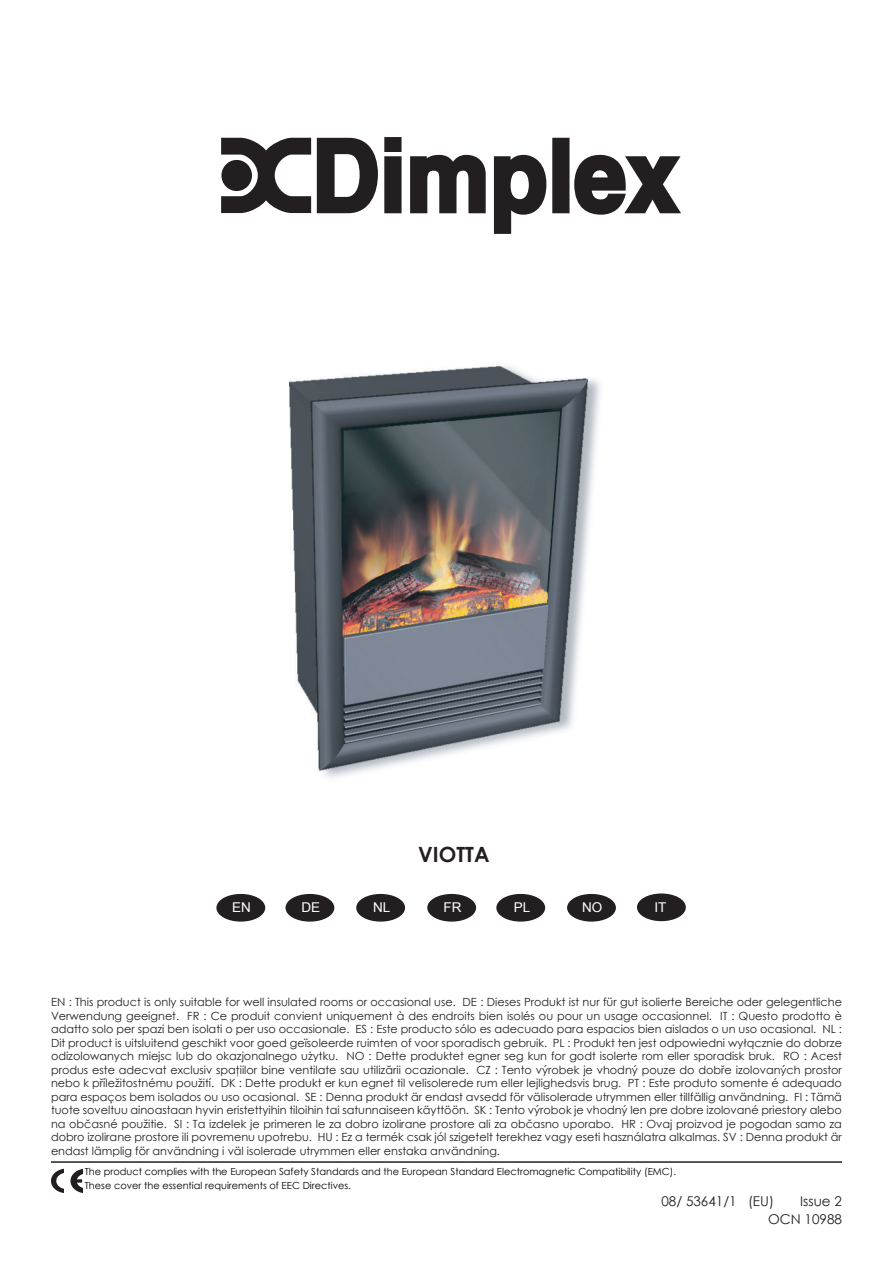
<style>
.page{position:relative;width:893px;height:1263px;background:#fff}
.page>*{position:absolute;margin:0;border:0;box-sizing:border-box;transform-origin:0 0}
.Subhead_1{font:700 21px "Century Gothic";color:#231f20}
.Body_text{font:13.5px "Century Gothic";color:#231f20}
.Subhead_1-2{font:13.5px "Arial";color:#fff}
.t1{font:11.25px/13.5px "Century Gothic";color:#231f20;text-align:justify}
.t2{font:9.75px "Century Gothic";color:#000}
</style>
<div class="page">
<hr style="left:51px;top:1161px;width:791px;height:2px;background:#231f20">
<svg style="left:384px;top:137px;width:18px;height:76px"></svg>
<svg style="left:410px;top:155px;width:76px;height:58px"></svg>
<svg style="left:494px;top:155px;width:52px;height:79px"></svg>
<svg style="left:552px;top:138px;width:129px;height:77px"></svg>
<svg style="left:221px;top:138px;width:90px;height:75px"></svg>
<svg style="left:317px;top:138px;width:61px;height:75px"></svg>
<svg style="left:51px;top:1168px;width:32px;height:25px"></svg>
<div style="left:217px;top:895px;width:47px;height:26px;background:#231f20;border-radius:50%"></div>
<div style="left:216px;top:894px;width:49px;height:28px;border:2px solid #231f20;border-radius:50%"></div>
<div style="left:286px;top:895px;width:48px;height:26px;background:#231f20;border-radius:50%"></div>
<div style="left:285px;top:894px;width:49px;height:28px;border:2px solid #231f20;border-radius:50%"></div>
<div style="left:357px;top:895px;width:47px;height:26px;background:#231f20;border-radius:50%"></div>
<div style="left:356px;top:894px;width:49px;height:28px;border:2px solid #231f20;border-radius:50%"></div>
<div style="left:428px;top:895px;width:47px;height:26px;background:#231f20;border-radius:50%"></div>
<div style="left:427px;top:894px;width:49px;height:28px;border:2px solid #231f20;border-radius:50%"></div>
<div style="left:497px;top:895px;width:47px;height:26px;background:#231f20;border-radius:50%"></div>
<div style="left:496px;top:894px;width:49px;height:28px;border:2px solid #231f20;border-radius:50%"></div>
<div style="left:568px;top:895px;width:47px;height:26px;background:#231f20;border-radius:50%"></div>
<div style="left:567px;top:894px;width:49px;height:28px;border:2px solid #231f20;border-radius:50%"></div>
<div style="left:638px;top:894px;width:47px;height:26px;background:#231f20;border-radius:50%"></div>
<div style="left:637px;top:893px;width:49px;height:28px;border:2px solid #231f20;border-radius:50%"></div>
<img style="left:289px;top:365px;width:312px;height:413px">
<p class="Subhead_1" style="left:418px;top:838px;width:73px">VIOTTA</p>
<p class="Subhead_1-2" style="left:232px;top:898px;width:20px">EN</p>
<p class="Subhead_1-2" style="left:301px;top:898px;width:20px">DE</p>
<p class="Subhead_1-2" style="left:373px;top:898px;width:19px">NL</p>
<p class="Subhead_1-2" style="left:443px;top:898px;width:19px">FR</p>
<p class="Subhead_1-2" style="left:514px;top:898px;width:18px">PL</p>
<p class="Subhead_1-2" style="left:582px;top:898px;width:22px">NO</p>
<p class="Subhead_1-2" style="left:654px;top:898px;width:14px">IT</p>
<p class="t1" style="left:51px;top:995px;width:792px">EN : This product is only suitable for well insulated rooms or occasional use. DE : Dieses Produkt ist nur für gut isolierte Bereiche oder gelegentliche Verwendung geeignet. FR : Ce produit convient uniquement à des endroits bien isolés ou pour un usage occasionnel. IT : Questo prodotto è adatto solo per spazi ben isolati o per uso occasionale. ES : Este producto sólo es adecuado para espacios bien aislados o un uso ocasional. NL :<br>Dit product is uitsluitend geschikt voor goed geïsoleerde ruimten of voor sporadisch gebruik. PL : Produkt ten jest odpowiedni wyłącznie do dobrze odizolowanych miejsc lub do okazjonalnego użytku. NO : Dette produktet egner seg kun for godt isolerte rom eller sporadisk bruk. RO : Acest produs este adecvat exclusiv spaţiilor bine ventilate sau utilizării ocazionale. CZ : Tento výrobek je vhodný pouze do dobře izolovaných prostor nebo k příležitostnému použití. DK : Dette produkt er kun egnet til velisolerede rum eller lejlighedsvis brug. PT : Este produto somente é adequado para espaços bem isolados ou uso ocasional. SE : Denna produkt är endast avsedd för välisolerade utrymmen eller tillfällig användning. FI : Tämä tuote soveltuu ainoastaan hyvin eristettyihin tiloihin tai satunnaiseen käyttöön. SK : Tento výrobok je vhodný len pre dobre izolované priestory alebo na občasné použitie. SI : Ta izdelek je primeren le za dobro izolirane prostore ali za občasno uporabo. HR : Ovaj proizvod je pogodan samo za dobro izolirane prostore ili povremenu upotrebu. HU : Ez a termék csak jól szigetelt terekhez vagy eseti használatra alkalmas. SV : Denna produkt är endast lämplig för användning i väl isolerade utrymmen eller enstaka användning.</p>
<p class="t2" style="left:85px;top:1164px;width:593px">The product complies with the European Safety Standards and the European Standard Electromagnetic Compatibility (EMC).</p>
<p class="t2" style="left:85px;top:1179px;width:268px">These cover the essential requirements of EEC Directives.</p>
<p class="Body_text" style="left:661px;top:1191px;width:114px">08/ 53641/1 (EU)</p>
<p class="Body_text" style="left:800px;top:1191px;width:43px">Issue 2</p>
<p class="Body_text" style="left:768px;top:1210px;width:75px">OCN 10988</p>
</div>
